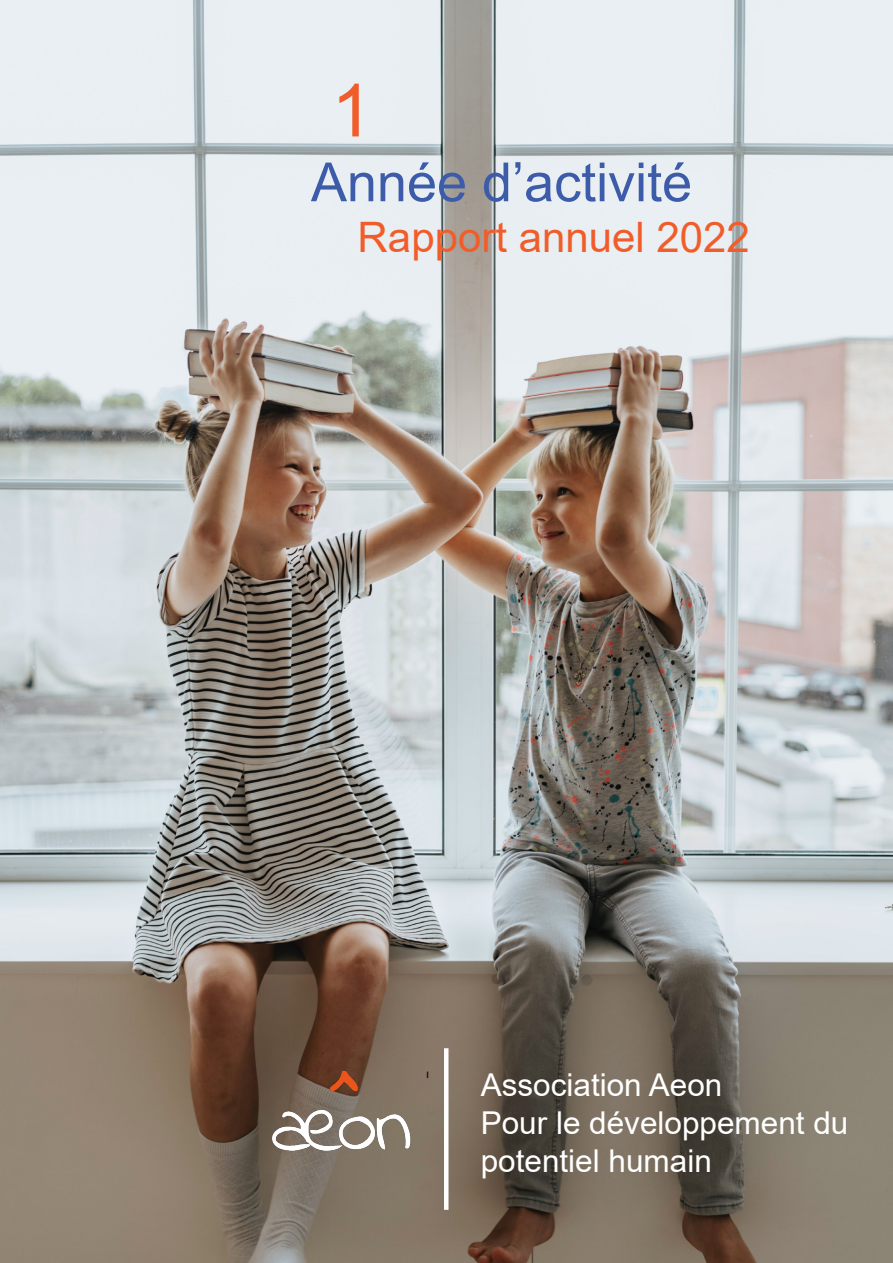
<style>
.page{position:relative;width:893px;height:1263px;background:#fff}
.page>*{position:absolute;margin:0;border:0;box-sizing:border-box;transform-origin:0 0}
.t1{font:73.5px "Arial";color:#f15d2a}
.t2{font:54px "Arial";color:#3c5caa}
.t3{font:42px "Arial";color:#f15d2a}
.t4{font:31.5px/37.8px "Arial";color:#fff}
</style>
<div class="page">
<img style="left:0;top:0;width:893px;height:1263px">
<img style="left:272px;top:1058px;width:183px;height:112px">
<hr style="left:444px;top:1048px;width:4px;height:162px;background:#fff">
<p class="t1" style="left:331px;top:60px;width:42px">1</p>
<p class="t2" style="left:311px;top:145px;width:383px">Année d’activité</p>
<p class="t3" style="left:358px;top:208px;width:394px">Rapport annuel 2022</p>
<p class="t4" style="left:481px;top:1066px;width:243px">Association Aeon</p>
<p class="t4" style="left:481px;top:1104px;width:369px">Pour le développement du potentiel humain</p>
</div>
